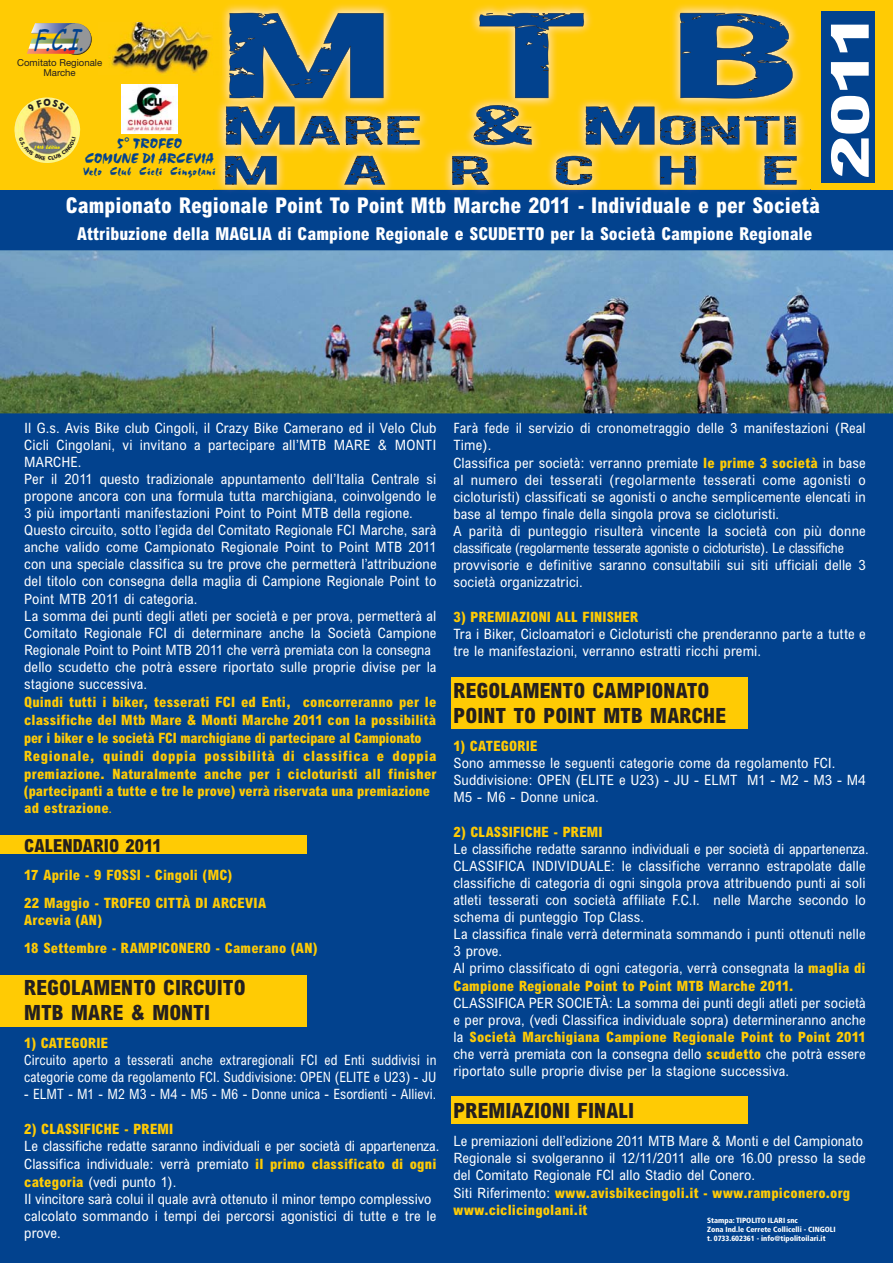
<style>
.page{position:relative;width:893px;height:1263px;background:#02428e}
.page>*{position:absolute;margin:0;border:0;box-sizing:border-box;transform-origin:0 0}
.t1{font:800 condensed 52.5px "M Arial";color:#fff;scale:1.65 1}
.t2{font:italic 27.9px "Comic Sans MS";color:#02428e;scale:.72 1}
.t3{font:800 condensed 21.75px "M Arial";color:#fff}
.t4{font:800 condensed 21px/25.2px "M Arial";color:#231f20}
.t5{font:800 condensed 18px "M Arial";letter-spacing:.005em;color:#231f20}
.t6{font:800 condensed 17.85px "M Arial";color:#fff}
.t7{font:15px/14.2px "Staccato 555 BT";color:#02428e;text-align:center}
.t8{font:condensed 14.25px/17.1px "M Arial";letter-spacing:.005em;color:#fff}
.t9{font:800 condensed 14.25px/17.7px "M Arial";letter-spacing:.015em;color:#ffcb04}
.t10{font:condensed 14.25px/17.1px "M Arial";letter-spacing:.005em;color:#fff;scale:.95 1}
.t11{font:12px "Staccato 555 BT";letter-spacing:.035em;color:#02428e}
.t12{font:9.6px/9.6px "Helvetica Neue";color:#231f20;text-align:center}
.t13{font:900 condensed 7.5px/9px "Frutiger";color:#fff}
.t14{font:5.25px "Brush Hand";color:#fff200}
.s1{font-weight:400}
.s2{font-weight:800;color:#ffcb04}
</style>
<div class="page">
<div style="left:0;top:0;width:893px;height:190px;background:#ffcb04"></div>
<div style="left:0;top:836px;width:306px;height:18px;background:#ffcb04"></div>
<div style="left:452px;top:1096px;width:296px;height:28px;background:#ffcb04"></div>
<div style="left:452px;top:677px;width:296px;height:52px;background:#ffcb04"></div>
<div style="left:0;top:975px;width:306px;height:51px;background:#ffcb04"></div>
<svg style="left:27px;top:23px;width:65px;height:32px"></svg>
<img style="left:111px;top:22px;width:101px;height:53px">
<img style="left:213px;top:4px;width:597px;height:188px">
<svg style="left:229px;top:13px;width:154px;height:85px;background:#4a6973"></svg>
<svg style="left:479px;top:13px;width:105px;height:85px"></svg>
<svg style="left:680px;top:13px;width:113px;height:85px;background:#476777"></svg>
<svg style="left:226px;top:107px;width:114px;height:38px;background:#6a7a6d"></svg>
<svg style="left:346px;top:116px;width:74px;height:29px;background:#6b786e"></svg>
<svg style="left:473px;top:105px;width:59px;height:40px;background:#76806c"></svg>
<svg style="left:586px;top:107px;width:68px;height:38px;background:#48687a"></svg>
<svg style="left:660px;top:116px;width:136px;height:29px;background:#737d6a"></svg>
<svg style="left:225px;top:156px;width:52px;height:29px;background:#4a6779"></svg>
<svg style="left:344px;top:156px;width:41px;height:29px"></svg>
<svg style="left:452px;top:156px;width:37px;height:29px"></svg>
<svg style="left:556px;top:156px;width:36px;height:29px"></svg>
<svg style="left:660px;top:156px;width:36px;height:29px"></svg>
<svg style="left:764px;top:156px;width:33px;height:29px"></svg>
<img style="left:122px;top:85px;width:55px;height:49px">
<img style="left:0;top:250px;width:893px;height:163px">
<img style="left:14px;top:97px;width:66px;height:66px">
<div style="left:821px;top:11px;width:54px;height:172px;background:#02428e"></div>
<svg style="left:27px;top:99px;width:42px;height:13px"></svg>
<svg style="left:19px;top:137px;width:57px;height:23px"></svg>
<h2 class="t2" style="left:33px;top:20px;width:85px">F.C.I.</h2>
<p class="t12" style="left:17px;top:59px;width:86px">Comitato Regionale<br>Marche</p>
<p class="t14" style="left:34px;top:144px;width:27px">14th Edition</p>
<p class="t7" style="left:85px;top:136px;width:131px">5° TROFEO<br>COMUNE DI ARCEVIA</p>
<p class="t11" style="left:83px;top:164px;width:134px">Velo Club Cicli Cingolani</p>
<h3 class="t3" style="left:66px;top:197px;width:332px">Campionato Reg ona e o n o o n</h3>
<h3 class="t3" style="left:213px;top:197px;width:8px">i</h3>
<h3 class="t3" style="left:499px;top:197px;width:182px">h 2011 I di id l</h3>
<h3 class="t3" style="left:752px;top:197px;width:69px">S ità</h3>
<h3 class="t3" style="left:251px;top:197px;width:271px">l P i tT P i tMtbMarc e</h3>
<h3 class="t3" style="left:578px;top:197px;width:225px">- n v uae e per oce</h3>
<p class="t6" style="left:77px;top:227px;width:737px">Attribuzione della MAGLIA di Campione Regionale e SCUDETTO per la Società Campione Regionale</p>
<h1 class="t1" style="left:831px;top:179px;width:102px;rotate:-90deg">2011</h1>
<p class="t8" style="left:24px;top:420px;width:414px">Il G.s. Avis Bike club Cingoli, il Crazy Bike Camerano ed il Velo Club Cicli Cingolani, vi invitano a partecipare all’MTB MARE &amp; MONTI MARCHE.<br>Per il 2011 questo tradizionale appuntamento dell’Italia Centrale si propone ancora con una formula tutta marchigiana, coinvolgendo le 3 più importanti manifestazioni Point to Point MTB della regione.<br>Questo circuito, sotto l’egida del Comitato Regionale FCI Marche, sarà anche valido come Campionato Regionale Point to Point MTB 2011 con una speciale classifica su tre prove che permetterà l’attribuzione del titolo con consegna della maglia di Campione Regionale Point to Point MTB 2011 di categoria.<br>La somma dei punti degli atleti per società e per prova, permetterà al Comitato Regionale FCI di determinare anche la Società Campione Regionale Point to Point MTB 2011 che verrà premiata con la consegna dello scudetto che potrà essere riportato sulle proprie divise per la stagione successiva.</p>
<p class="t9" style="left:24px;top:694px;width:414px">Quindi tutti i biker, tesserati FCI ed Enti, concorreranno per le classifiche del Mtb Mare &amp; Monti Marche 2011 con la possibilità per i biker e le società FCI marchigiane di partecipare al Campionato Regionale, quindi doppia possibilità di classifica e doppia premiazione. Naturalmente anche per i cicloturisti all finisher (partecipanti a tutte e tre le prove) verrà riservata una premiazione ad estrazione<span class="s1">.</span></p>
<p class="t5" style="left:24px;top:839px;width:139px">CALENDARIO 2011</p>
<p class="t9" style="left:24px;top:862px;width:243px;line-height:27.9px">17 Aprile - 9 FOSSI - Cingoli (MC)<br>22 Maggio - TROFEO CITTÀ DI ARCEVIA</p>
<p class="t9" style="left:24px;top:907px;width:295px;line-height:27.9px">Arcevia (AN)<br>18 Settembre - RAMPICONERO - Camerano (AN)</p>
<h3 class="t4" style="left:24px;top:977px;width:223px">REGOLAMENTO CIRCUITO<br>MTB MARE &amp; MONTI</h3>
<p class="t9" style="left:24px;top:1035px;width:85px">1) CATEGORIE</p>
<p class="t10" style="left:24px;top:1053px;width:435px">Circuito aperto a tesserati anche extraregionali FCI ed Enti suddivisi in categorie come da regolamento FCI. Suddivisione: OPEN (ELITE e U23) - JU</p>
<p class="t10" style="left:24px;top:1087px;width:435px">- ELMT - M1 - M2 M3 - M4 - M5 - M6 - Donne unica - Esordienti - Allievi.</p>
<p class="t9" style="left:24px;top:1121px;width:151px">2) CLASSIFICHE - PREMI</p>
<p class="t8" style="left:24px;top:1138px;width:417px">Le classifiche redatte saranno individuali e per società di appartenenza.<br>Classifica individuale: verrà premiato <span class="s2">il primo classificato di ogni categoria</span> (vedi punto 1).<br>Il vincitore sarà colui il quale avrà ottenuto il minor tempo complessivo calcolato sommando i tempi dei percorsi agonistici di tutte e tre le prove.</p>
<p class="t8" style="left:453px;top:420px;width:414px">Farà fede il servizio di cronometraggio delle 3 manifestazioni (Real Time).<br>Classifica per società: verranno premiate <span class="s2">le prime 3 società</span> in base al numero dei tesserati (regolarmente tesserati come agonisti o cicloturisti) classificati se agonisti o anche semplicemente elencati in base al tempo finale della singola prova se cicloturisti.<br>A parità di punteggio risulterà vincente la società con più donne classificate (regolarmente tesserate agoniste o cicloturiste). Le classifiche provvisorie e definitive saranno consultabili sui siti ufficiali delle 3 società organizzatrici.</p>
<p class="t9" style="left:453px;top:609px;width:186px">3) PREMIAZIONI ALL FINISHER</p>
<p class="t8" style="left:453px;top:626px;width:414px">Tra i Biker, Cicloamatori e Cicloturisti che prenderanno parte a tutte e tre le manifestazioni, verranno estratti ricchi premi.</p>
<h3 class="t4" style="left:453px;top:680px;width:274px">REGOLAMENTO CAMPIONATO<br>POINT TO POINT MTB MARCHE</h3>
<p class="t9" style="left:453px;top:738px;width:85px">1) CATEGORIE</p>
<p class="t8" style="left:453px;top:756px;width:414px">Sono ammesse le seguenti categorie come da regolamento FCI.<br>Suddivisione: OPEN (ELITE e U23) - JU - ELMT M1 - M2 - M3 - M4<br>M5 - M6 - Donne unica.</p>
<p class="t9" style="left:453px;top:824px;width:151px">2) CLASSIFICHE - PREMI</p>
<p class="t8" style="left:453px;top:841px;width:417px">Le classifiche redatte saranno individuali e per società di appartenenza.<br>CLASSIFICA INDIVIDUALE: le classifiche verranno estrapolate dalle classifiche di categoria di ogni singola prova attribuendo punti ai soli atleti tesserati con società affiliate F.C.I. nelle Marche secondo lo schema di punteggio Top Class.<br>La classifica finale verrà determinata sommando i punti ottenuti nelle 3 prove.<br>Al primo classificato di ogni categoria, verrà consegnata la <span class="s2">maglia di Campione Regionale Point to Point MTB Marche 2011.</span></p>
<p class="t8" style="left:453px;top:995px;width:414px;text-align:justify">CLASSIFICA PER SOCIETÀ: La somma dei punti degli atleti per società e per prova, (vedi Classifica individuale sopra) determineranno anche la <span class="s2">Società Marchigiana Campione Regionale Point to Point 2011 </span>che verrà premiata con la consegna dello <span class="s2">scudetto</span> che potrà essere riportato sulle proprie divise per la stagione successiva.</p>
<h3 class="t4" style="left:453px;top:1100px;width:182px">PREMIAZIONI FINALI</h3>
<p class="t8" style="left:453px;top:1134px;width:414px">Le premiazioni dell’edizione 2011 MTB Mare &amp; Monti e del Campionato Regionale si svolgeranno il 12/11/2011 alle ore 16.00 presso la sede del Comitato Regionale FCI allo Stadio del Conero.<br>Siti Riferimento: <span class="s2">www.avisbikecingoli.it - www.rampiconero.org www.ciclicingolani.it</span></p>
<p class="t13" style="left:707px;top:1217px;width:130px">Stampa: TIPOLITO ILARI snc<br>Zona Ind.le Cerrete Collicelli - CINGOLI t. 0733.602361 - info@tipolitoilari.it</p>
</div>
